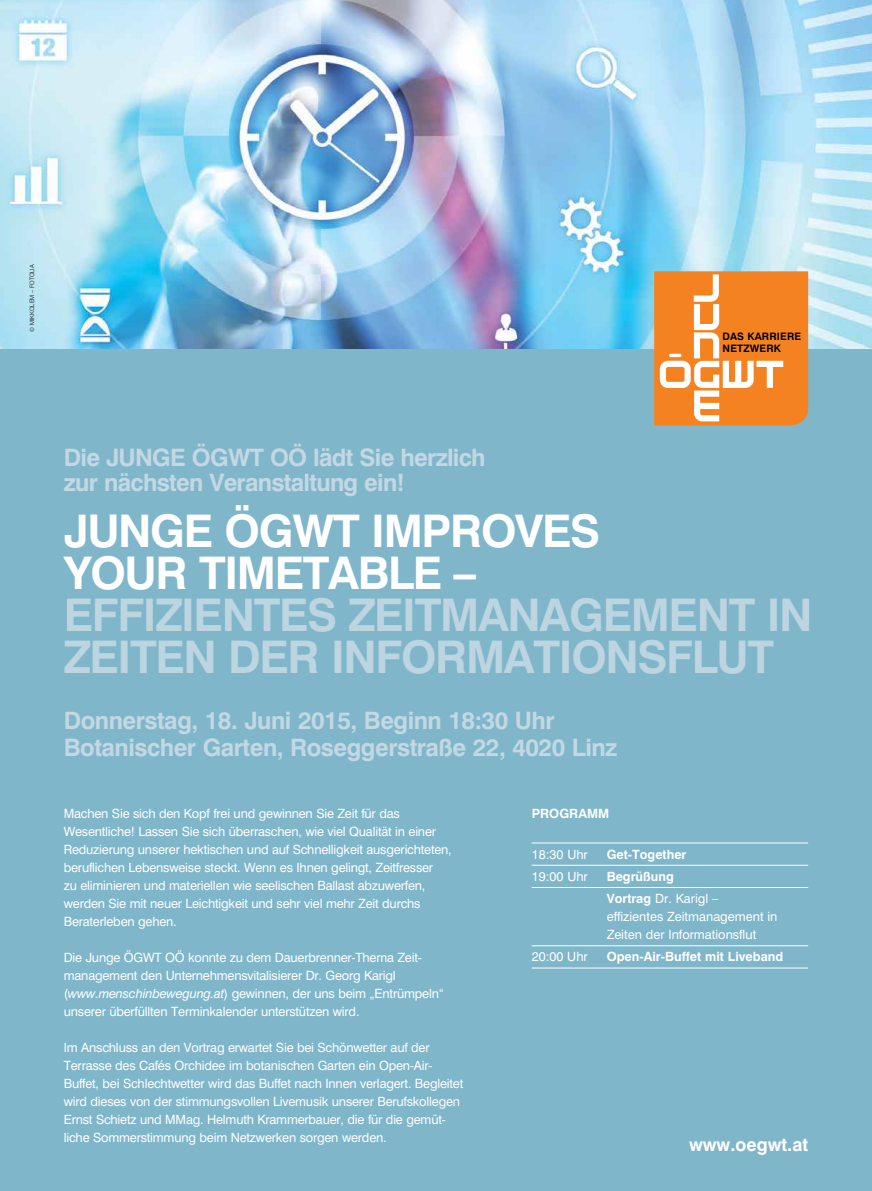
<style>
.page{position:relative;width:872px;height:1191px;background:#fff}
.page>*{position:absolute;margin:0;border:0;box-sizing:border-box;transform-origin:0 0}
.t1{font:700 45px/42px "Swiss 721 BT";letter-spacing:-.03em;color:#bcd5e0}
.t2{font:700 45px/42px "Swiss 721 BT";letter-spacing:-.03em;color:#fff}
.t3{font:700 24px/25.5px "Swiss 721 BT";letter-spacing:-.02em;color:#c3d8e3}
.t4{font:700 18px "Swiss 721 BT";color:#fff}
.t5{font:12.75px/18px "Swiss 721 BT";letter-spacing:-.015em;color:#fff}
.t6{font:700 12.75px/22.2px "Swiss 721 BT";color:#fff}
.t7{font:700 10.2px/12.3px "Swiss 721 BT";letter-spacing:.015em;color:#000}
.t8{font:300 6px "Swiss 721 BT";color:#000}
.s1{font-style:italic}
.s2{font-weight:400}
</style>
<div class="page">
<div style="left:0;top:344px;width:872px;height:847px;background:#7fb6ca"></div>
<hr style="left:531px;top:842px;width:277px;height:1px;background:#fff">
<hr style="left:531px;top:865px;width:277px;height:1px;background:#fff">
<hr style="left:531px;top:887px;width:277px;height:1px;background:#fff">
<hr style="left:531px;top:945px;width:277px;height:1px;background:#fff">
<hr style="left:531px;top:967px;width:277px;height:1px;background:#fff">
<img style="left:0;top:0;width:872px;height:349px">
<svg style="left:654px;top:271px;width:154px;height:154px;background:#f59441"></svg>
<p class="t8" style="left:28px;top:332px;width:69px;rotate:-90deg">© mikkolem – Fotolia</p>
<p class="t7" style="left:722px;top:330px;width:80px">DAS KARRIERE<br>NETZWERK</p>
<h2 class="t3" style="left:64px;top:444px;width:423px">Die JUNGE ÖGWT OÖ lädt Sie herzlich zur nächsten Veranstaltung ein!</h2>
<h1 class="t2" style="left:64px;top:509px;width:538px">JUNGE ÖGWT IMPROVES<br>YOUR TIMETABLE –</h1>
<h1 class="t1" style="left:64px;top:593px;width:750px">EFFIZIENTES ZEITMANAG EMENT IN<br>ZEITEN DER INFORMA</h1>
<h1 class="t1" style="left:533px;top:635px;width:242px">TIONSFLUT</h1>
<h2 class="t3" style="left:64px;top:706px;width:555px;line-height:27px">Donnerstag, 18. Juni 2015, Beginn 18:30 Uhr<br>Botanischer Garten, Roseggerstraße 22, 4020 Linz</h2>
<p class="t5" style="left:64px;top:804px;width:389px">Machen Sie sich den Kopf frei und gewinnen Sie Zeit für das Wesentliche! Lassen Sie sich überraschen, wie viel Qualität in einer Reduzierung unserer hektischen und auf Schnelligkeit ausgerichteten, beruflichen Lebensweise steckt. Wenn es Ihnen gelingt, Zeitfresser<br>zu eliminieren und materiellen wie seelischen Ballast abzuwerfen, werden Sie mit neuer Leichtigkeit und sehr viel mehr Zeit durchs Beraterleben gehen.</p>
<p class="t5" style="left:64px;top:948px;width:382px">Die Junge ÖGWT OÖ konnte zu dem Dauerbrenner-Thema Zeit&shy;management den Unternehmensvitalisierer Dr. Georg Karigl (<span class="s1">www.menschinbewegung.at</span>) gewinnen, der uns beim „Entrümpeln“ unserer überfüllten Terminkalender unterstützen wird.</p>
<p class="t5" style="left:64px;top:1038px;width:401px">Im Anschluss an den Vortrag erwartet Sie bei Schönwetter auf der Terrasse des Cafés Orchidee im botanischen Garten ein Open-Air-Buffet, bei Schlechtwetter wird das Buffet nach Innen verlagert. Begleitet wird dieses von der stimmungsvollen Livemusik unserer Berufskollegen Ernst Schietz und MMag. Helmuth Krammerbauer, die für die gemüt&shy;liche Sommerstimmung beim Netzwerken sorgen werden.</p>
<p class="t6" style="left:531px;top:802px;width:79px">Programm</p>
<p class="t5" style="left:531px;top:845px;width:58px">18:30 Uhr</p>
<p class="t6" style="left:606px;top:843px;width:81px">Get-Together</p>
<p class="t5" style="left:531px;top:867px;width:58px">19:00 Uhr</p>
<p class="t6" style="left:606px;top:865px;width:113px">Begrüßung<br>Vortrag <span class="s2">Dr. Karigl –</span></p>
<p class="t5" style="left:606px;top:907px;width:172px">effizientes Zeitmanagement in<br>Zeiten der Informationsflut</p>
<p class="t5" style="left:531px;top:947px;width:58px">20:00 Uhr</p>
<p class="t6" style="left:606px;top:945px;width:178px">Open-Air-Buffet mit Liveband</p>
<h3 class="t4" style="left:689px;top:1133px;width:121px">www.oegwt.at</h3>
</div>
